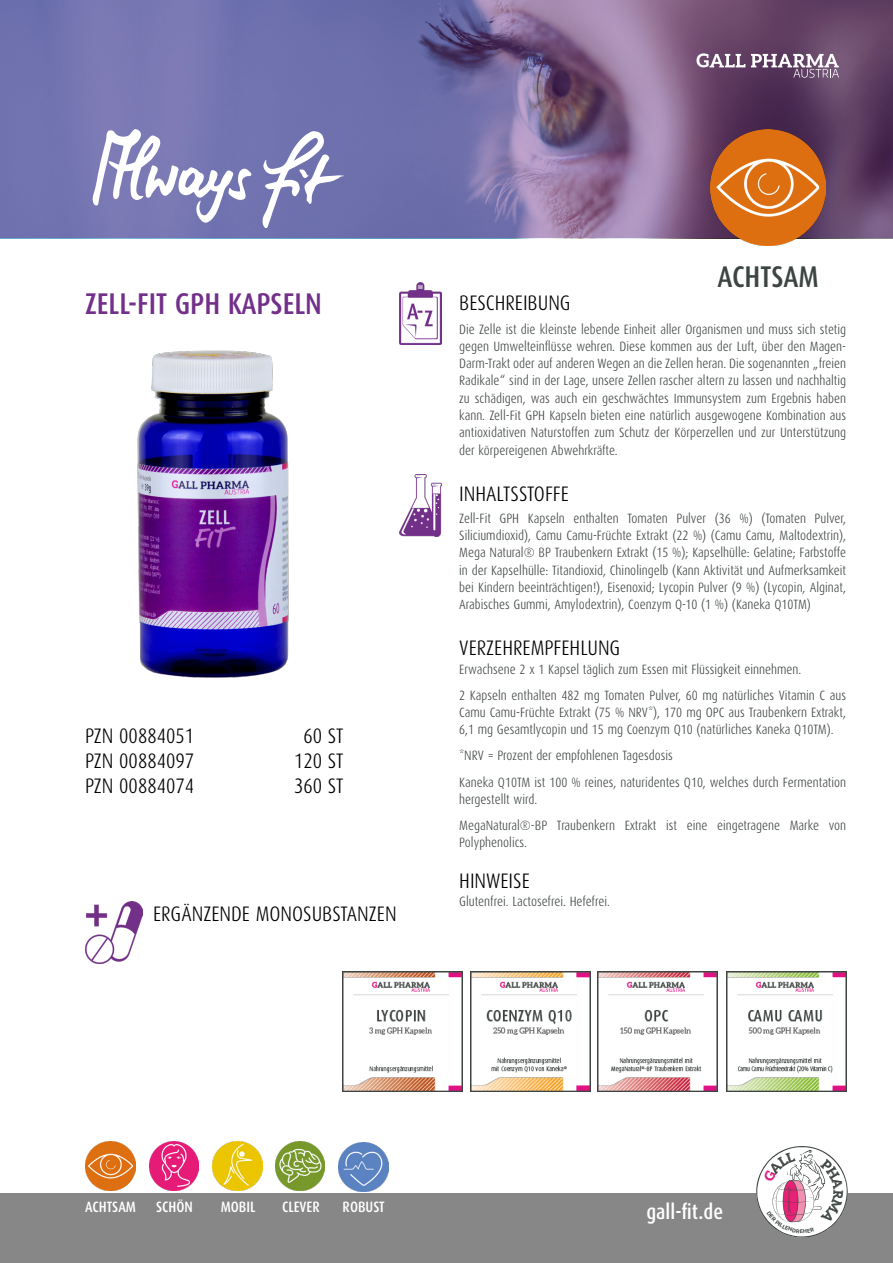
<style>
.page{position:relative;width:893px;height:1263px;background:#fff}
.page>*{position:absolute;margin:0;border:0;box-sizing:border-box;transform-origin:0 0}
.t1{font:500 30px "Dax Condensed";color:#73308a}
.t2{font:500 30px "Dax Condensed";color:#3d4543}
.t3{font:300 21px/25.2px "Dax Condensed";color:#000;text-align:justify}
.t4{font:500 21px "Dax Condensed";color:#fff}
.t5{font:500 15px "Dax Condensed";color:#fff}
.t6{font:300 13.5px/17.2px "Dax Condensed";color:#3e4543}
</style>
<div class="page">
<div style="left:0;top:1194px;width:893px;height:69px;background:#878787"></div>
<img style="left:86px;top:1141px;width:49px;height:50px">
<img style="left:276px;top:1141px;width:49px;height:50px">
<img style="left:213px;top:1141px;width:49px;height:50px">
<img style="left:339px;top:1142px;width:49px;height:49px">
<img style="left:150px;top:1141px;width:49px;height:50px">
<svg style="left:0;top:0;width:893px;height:238px;background:#75689a"></svg>
<img style="left:400px;top:282px;width:41px;height:62px">
<img style="left:400px;top:474px;width:42px;height:62px">
<img style="left:137px;top:350px;width:152px;height:328px">
<svg style="left:696px;top:53px;width:49px;height:14px"></svg>
<svg style="left:751px;top:54px;width:88px;height:24px"></svg>
<img style="left:710px;top:130px;width:116px;height:115px">
<svg style="left:262px;top:131px;width:82px;height:97px"></svg>
<svg style="left:93px;top:129px;width:159px;height:94px"></svg>
<img style="left:342px;top:972px;width:120px;height:119px">
<img style="left:470px;top:972px;width:120px;height:119px">
<img style="left:598px;top:972px;width:120px;height:119px">
<img style="left:726px;top:972px;width:120px;height:119px">
<img style="left:85px;top:901px;width:58px;height:62px">
<svg style="left:756px;top:1146px;width:92px;height:91px"></svg>
<h1 class="t1" style="left:85px;top:288px;width:238px">ZELL-FIT GPH KAPSELN</h1>
<h2 class="t3" style="left:85px;top:723px;width:111px">PZN 00884051<br>PZN 00884097<br>PZN 00884074</h2>
<h2 class="t3" style="left:294px;top:723px;width:51px;text-align:center">60 ST<br>120 ST<br>360 ST</h2>
<h2 class="t3" style="left:153px;top:901px;width:245px">ERGÄNZENDE MONOSUBSTANZEN</h2>
<h2 class="t3" style="left:459px;top:291px;width:113px">BESCHREIBUNG</h2>
<h1 class="t2" style="left:717px;top:260px;width:103px">ACHTSAM</h1>
<p class="t6" style="left:459px;top:321px;width:388px;text-align:justify">Die Zelle ist die kleinste lebende Einheit aller Organismen und muss sich stetig gegen Umwelteinflüsse wehren. Diese kommen aus der Luft, über den Magen-Darm-Trakt oder auf anderen Wegen an die Zellen heran. Die sogenannten „freien Radikale“ sind in der Lage, unsere Zellen rascher altern zu lassen und nachhaltig zu schädigen, was auch ein geschwächtes Immunsystem zum Ergebnis haben kann. Zell-Fit GPH Kapseln bieten eine natürlich ausgewogene Kombination aus antioxidativen Naturstoffen zum Schutz der Körperzellen und zur Unterstützung der körpereigenen Abwehrkräfte.</p>
<h2 class="t3" style="left:459px;top:481px;width:111px">INHALTSSTOFFE</h2>
<p class="t6" style="left:459px;top:510px;width:388px;text-align:justify">Zell-Fit GPH Kapseln enthalten Tomaten Pulver (36 %) (Tomaten Pulver, Siliciumdioxid), Camu Camu-Früchte Extrakt (22 %) (Camu Camu, Maltodextrin), Mega Natural® BP Traubenkern Extrakt (15 %); Kapselhülle: Gelatine; Farbstoffe in der Kapselhülle: Titandioxid, Chinolingelb (Kann Aktivität und Aufmerksamkeit bei Kindern beeinträchtigen!), Eisenoxid; Lycopin Pulver (9 %) (Lycopin, Alginat, Arabisches Gummi, Amylodextrin), Coenzym Q-10 (1 %) (Kaneka Q10TM)</p>
<h2 class="t3" style="left:459px;top:635px;width:163px">VERZEHREMPFEHLUNG</h2>
<p class="t6" style="left:459px;top:656px;width:388px;line-height:26.2px">Erwachsene 2 x 1 Kapsel täglich zum Essen mit Flüssigkeit einnehmen.<br>2 Kapseln enthalten 482 mg Tomaten Pulver, 60 mg natürliches Vitamin C aus</p>
<p class="t6" style="left:459px;top:704px;width:388px">Camu Camu-Früchte Extrakt (75 % NRV*), 170 mg OPC aus Traubenkern Extrakt,<br>6,1 mg Gesamtlycopin und 15 mg Coenzym Q10 (natürliches Kaneka Q10TM).</p>
<p class="t6" style="left:459px;top:743px;width:388px;line-height:26.2px">*NRV = Prozent der empfohlenen Tagesdosis<br>Kaneka Q10TM ist 100 % reines, naturidentes Q10, welches durch Fermentation</p>
<p class="t6" style="left:459px;top:786px;width:388px;line-height:26.2px">hergestellt wird.<br>MegaNatural®-BP Traubenkern Extrakt ist eine eingetragene Marke von</p>
<p class="t6" style="left:459px;top:834px;width:69px">Polyphenolics.</p>
<h2 class="t3" style="left:459px;top:869px;width:72px">HINWEISE</h2>
<p class="t6" style="left:459px;top:893px;width:152px">Glutenfrei. Lactosefrei. Hefefrei.</p>
<p class="t5" style="left:85px;top:1199px;width:52px">ACHTSAM</p>
<p class="t5" style="left:156px;top:1199px;width:38px">SCHÖN</p>
<p class="t5" style="left:221px;top:1199px;width:36px">MOBIL</p>
<p class="t5" style="left:282px;top:1199px;width:39px">CLEVER</p>
<p class="t5" style="left:343px;top:1199px;width:44px">ROBUST</p>
<h2 class="t4" style="left:646px;top:1200px;width:78px">gall-fit.de</h2>
</div>
